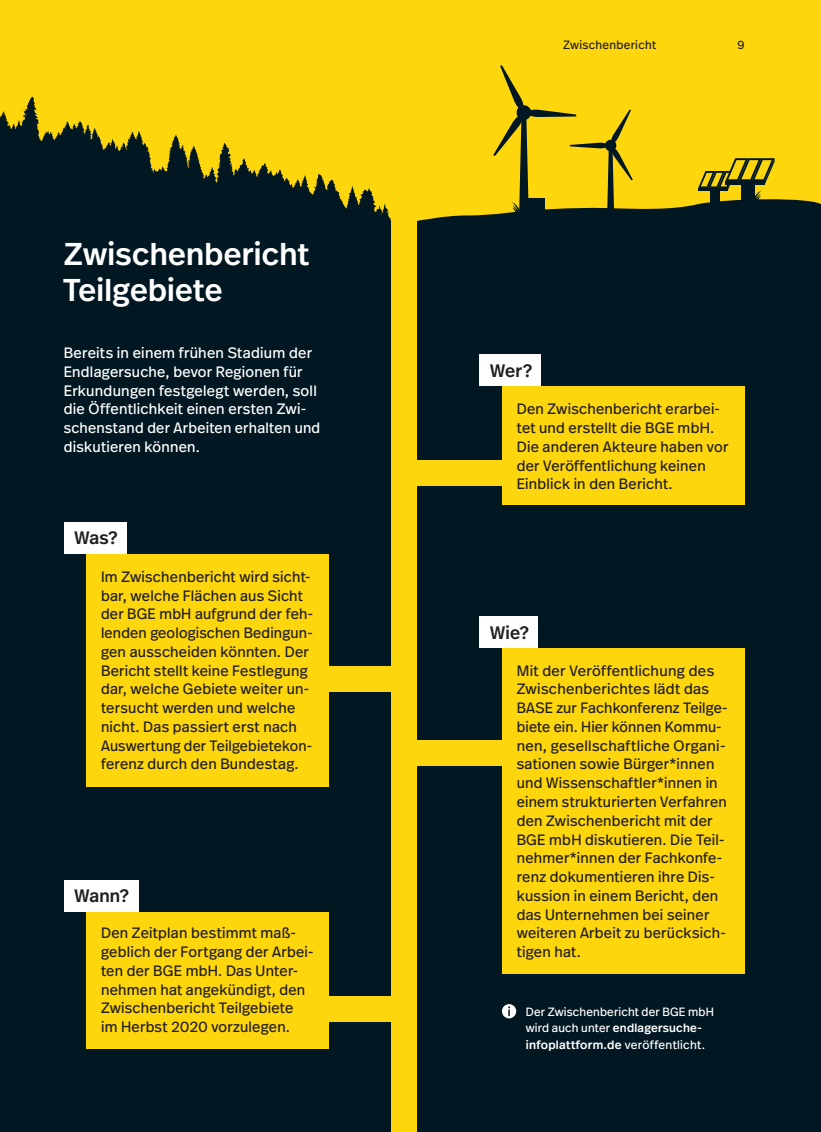
<style>
.page{position:relative;width:821px;height:1132px;background:#fff}
.page>*{position:absolute;margin:0;border:0;box-sizing:border-box;transform-origin:0 0}
.t1{font:500 31.5px/36px "Real Head Pro";letter-spacing:.01em;color:#fff}
.t2{font:500 18px "Real Head Pro";letter-spacing:.01em;color:#231f20}
.t3{font:15px/18.8px "Real Head Pro";letter-spacing:.015em;color:#231f20}
.t4{font:15px/18.8px "Real Head Pro";letter-spacing:.015em;color:#fff}
.t5{font:12px/16.5px "Real Head Pro";letter-spacing:.015em;color:#fff}
.t6{font:12px "Real Head Pro";letter-spacing:.025em;color:#231f20}
.s1{font-weight:500}
</style>
<div class="page">
<div style="left:0;top:0;width:821px;height:222px;background:#fed60d"></div>
<div style="left:0;top:221px;width:821px;height:910px;background:#011722"></div>
<div style="left:391px;top:57px;width:26px;height:1074px;background:#fed60d"></div>
<div style="left:287px;top:666px;width:124px;height:25px;background:#fed60d"></div>
<div style="left:64px;top:522px;width:62px;height:31px;background:#fff"></div>
<div style="left:86px;top:553px;width:242px;height:233px;background:#fed60d"></div>
<div style="left:280px;top:995px;width:124px;height:26px;background:#fed60d"></div>
<div style="left:64px;top:879px;width:74px;height:32px;background:#fff"></div>
<div style="left:86px;top:911px;width:242px;height:137px;background:#fed60d"></div>
<div style="left:408px;top:460px;width:111px;height:26px;background:#fed60d"></div>
<div style="left:479px;top:354px;width:62px;height:32px;background:#fff"></div>
<div style="left:502px;top:386px;width:242px;height:118px;background:#fed60d"></div>
<div style="left:408px;top:739px;width:142px;height:26px;background:#fed60d"></div>
<div style="left:479px;top:616px;width:59px;height:32px;background:#fff"></div>
<div style="left:502px;top:648px;width:242px;height:325px;background:#fed60d"></div>
<svg style="left:417px;top:65px;width:404px;height:156px"></svg>
<svg style="left:0;top:96px;width:391px;height:125px"></svg>
<svg style="left:502px;top:1003px;width:14px;height:15px"></svg>
<svg style="left:508px;top:1006px;width:2px;height:9px"></svg>
<h3 class="t1" style="left:63px;top:238px;width:247px">Zwischenbericht<br>Teilgebiete</h3>
<p class="t4" style="left:64px;top:344px;width:258px">Bereits in einem frühen Stadium der Endlagersuche, bevor Regionen für Erkundungen festgelegt werden, soll die Öffentlichkeit einen ersten Zwi&shy;schenstand der Arbeiten erhalten und diskutieren können.</p>
<p class="t2" style="left:74px;top:531px;width:45px">Was?</p>
<p class="t3" style="left:101px;top:568px;width:213px">Im Zwischenbericht wird sicht&shy;bar, welche Flächen aus Sicht der BGE mbH aufgrund der feh&shy;lenden geologischen Bedingun&shy;gen ausscheiden könnten. Der<br>Bericht stellt keine Festlegung dar, welche Gebiete weiter un&shy;tersucht werden und welche nicht. Das passiert erst nach<br>Auswertung der Teilgebietekon&shy;ferenz durch den Bundestag.</p>
<p class="t2" style="left:74px;top:889px;width:56px">Wann?</p>
<p class="t3" style="left:101px;top:924px;width:214px">Den Zeitplan bestimmt maß&shy;geblich der Fortgang der Arbei&shy;ten der BGE mbH. Das Unter&shy;nehmen hat angekündigt, den<br>Zwischenbericht Teilgebiete<br>im Herbst 2020 vorzulegen.</p>
<h2 class="t6" style="left:563px;top:41px;width:94px">Zwischenbericht</h2>
<p class="t6" style="left:737px;top:41px;width:8px">9</p>
<p class="t2" style="left:490px;top:363px;width:43px">Wer?</p>
<p class="t3" style="left:516px;top:400px;width:213px">Den Zwischenbericht erarbei&shy;tet und erstellt die BGE mbH.<br>Die anderen Akteure haben vor der Veröffentlichung keinen<br>Einblick in den Bericht.</p>
<p class="t2" style="left:490px;top:625px;width:40px">Wie?</p>
<p class="t3" style="left:516px;top:661px;width:212px">Mit der Veröffentlichung des<br>Zwischenberichtes lädt das<br>BASE zur Fachkonferenz Teilge&shy;biete ein. Hier können Kommu&shy;nen, gesellschaftliche Organi&shy;sationen sowie Bürger*innen und Wissenschaftler*innen in einem strukturierten Verfahren den Zwischenbericht mit der<br>BGE mbH diskutieren. Die Teil&shy;nehmer*innen der Fachkonfe&shy;renz dokumentieren ihre Dis&shy;kussion in einem Bericht, den das Unternehmen bei seiner weiteren Arbeit zu berücksich&shy;tigen hat.</p>
<p class="t5" style="left:526px;top:1003px;width:190px">Der Zwischenbericht der BGE mbH wird auch unter <span class="s1">endlagersuche&shy;infoplattform.de</span> veröffentlicht.</p>
</div>
